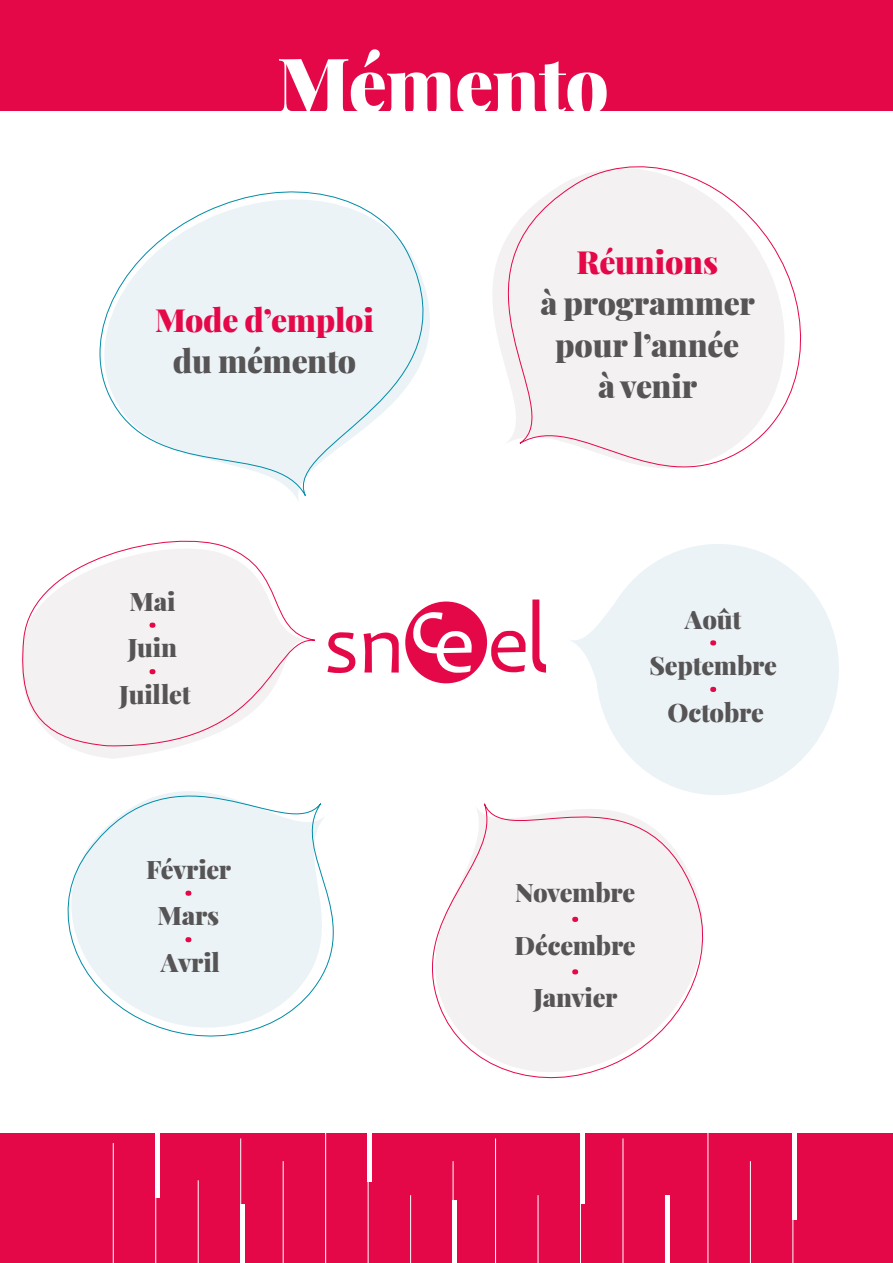
<style>
.page{position:relative;width:893px;height:1263px;background:#fff}
.page>*{position:absolute;margin:0;border:0;box-sizing:border-box;transform-origin:0 0}
.t1{font:900 76.35px "Playfair Display";letter-spacing:-.015em;color:#fff}
.t2{font:900 31.95px/41.4px "Playfair Display";letter-spacing:-.005em;color:#575455;text-align:center}
.t3{font:900 31.95px "Playfair Display";letter-spacing:-.005em;color:#e50849}
.t4{font:900 25.5px/46.5px "Playfair Display";letter-spacing:-.005em;color:#575455;text-align:center}
</style>
<div class="page">
<div style="left:0;top:0;width:893px;height:111px;background:#e50849"></div>
<div style="left:0;top:1134px;width:893px;height:129px;background:#e50849"></div>
<hr style="left:113px;top:1143px;width:1px;height:120px;background:#fff">
<hr style="left:155px;top:1154px;width:1px;height:109px;background:#fff">
<hr style="left:198px;top:1180px;width:1px;height:83px;background:#fff">
<hr style="left:240px;top:1138px;width:1px;height:125px;background:#fff">
<hr style="left:283px;top:1161px;width:1px;height:102px;background:#fff">
<hr style="left:325px;top:1126px;width:1px;height:137px;background:#fff">
<hr style="left:368px;top:1093px;width:1px;height:170px;background:#fff">
<hr style="left:410px;top:1195px;width:1px;height:68px;background:#fff">
<hr style="left:453px;top:1161px;width:1px;height:102px;background:#fff">
<hr style="left:495px;top:1138px;width:1px;height:125px;background:#fff">
<hr style="left:538px;top:1195px;width:1px;height:68px;background:#fff">
<hr style="left:580px;top:1161px;width:1px;height:102px;background:#fff">
<hr style="left:623px;top:1138px;width:1px;height:125px;background:#fff">
<hr style="left:708px;top:1093px;width:1px;height:170px;background:#fff">
<hr style="left:750px;top:1161px;width:1px;height:102px;background:#fff">
<hr style="left:792px;top:1131px;width:1px;height:132px;background:#fff">
<div style="left:155px;top:1109px;width:5px;height:88px;background:#fff"></div>
<hr style="left:453px;top:1200px;width:4px;height:63px;background:#fff">
<div style="left:792px;top:1131px;width:5px;height:88px;background:#fff"></div>
<hr style="left:580px;top:1115px;width:4px;height:89px;background:#fff">
<div style="left:240px;top:1204px;width:5px;height:59px;background:#fff"></div>
<hr style="left:368px;top:1093px;width:4px;height:88px;background:#fff">
<hr style="left:665px;top:1195px;width:4px;height:68px;background:#fff">
<div style="left:405px;top:601px;width:82px;height:82px;background:#e50849;border-radius:50%"></div>
<svg style="left:327px;top:632px;width:72px;height:41px"></svg>
<svg style="left:410px;top:612px;width:62px;height:61px"></svg>
<svg style="left:491px;top:630px;width:35px;height:43px"></svg>
<svg style="left:532px;top:599px;width:14px;height:74px"></svg>
<svg style="left:493px;top:166px;width:309px;height:302px"></svg>
<svg style="left:67px;top:791px;width:267px;height:246px"></svg>
<svg style="left:185px;top:891px;width:6px;height:5px"></svg>
<svg style="left:185px;top:937px;width:6px;height:5px"></svg>
<svg style="left:432px;top:803px;width:272px;height:276px"></svg>
<svg style="left:572px;top:917px;width:6px;height:5px"></svg>
<svg style="left:572px;top:969px;width:6px;height:5px"></svg>
<svg style="left:570px;top:544px;width:269px;height:251px;fill:#ebf3f7"></svg>
<svg style="left:710px;top:640px;width:6px;height:5px"></svg>
<svg style="left:710px;top:687px;width:6px;height:5px"></svg>
<svg style="left:75px;top:749px;width:91px;height:10px"></svg>
<svg style="left:22px;top:540px;width:293px;height:209px"></svg>
<svg style="left:99px;top:191px;width:331px;height:310px"></svg>
<h1 class="t1" style="left:277px;top:24px;width:334px">Mémento</h1>
<p class="t3" style="left:155px;top:295px;width:220px">Mode d’emploi</p>
<p class="t2" style="left:173px;top:338px;width:185px">du mémento</p>
<p class="t4" style="left:119px;top:576px;width:73px">Mai<br>Juin<br>Juillet</p>
<p class="t4" style="left:146px;top:844px;width:87px">Février<br>Mars<br>Avril</p>
<p class="t3" style="left:577px;top:237px;width:143px">Réunions</p>
<p class="t2" style="left:540px;top:280px;width:216px">à programmer pour l’année<br>à venir</p>
<p class="t4" style="left:649px;top:593px;width:129px">Août<br>Septembre<br>Octobre</p>
<p class="t4" style="left:515px;top:864px;width:123px;line-height:52.5px">Novembre<br>Décembre<br>Janvier</p>
</div>
